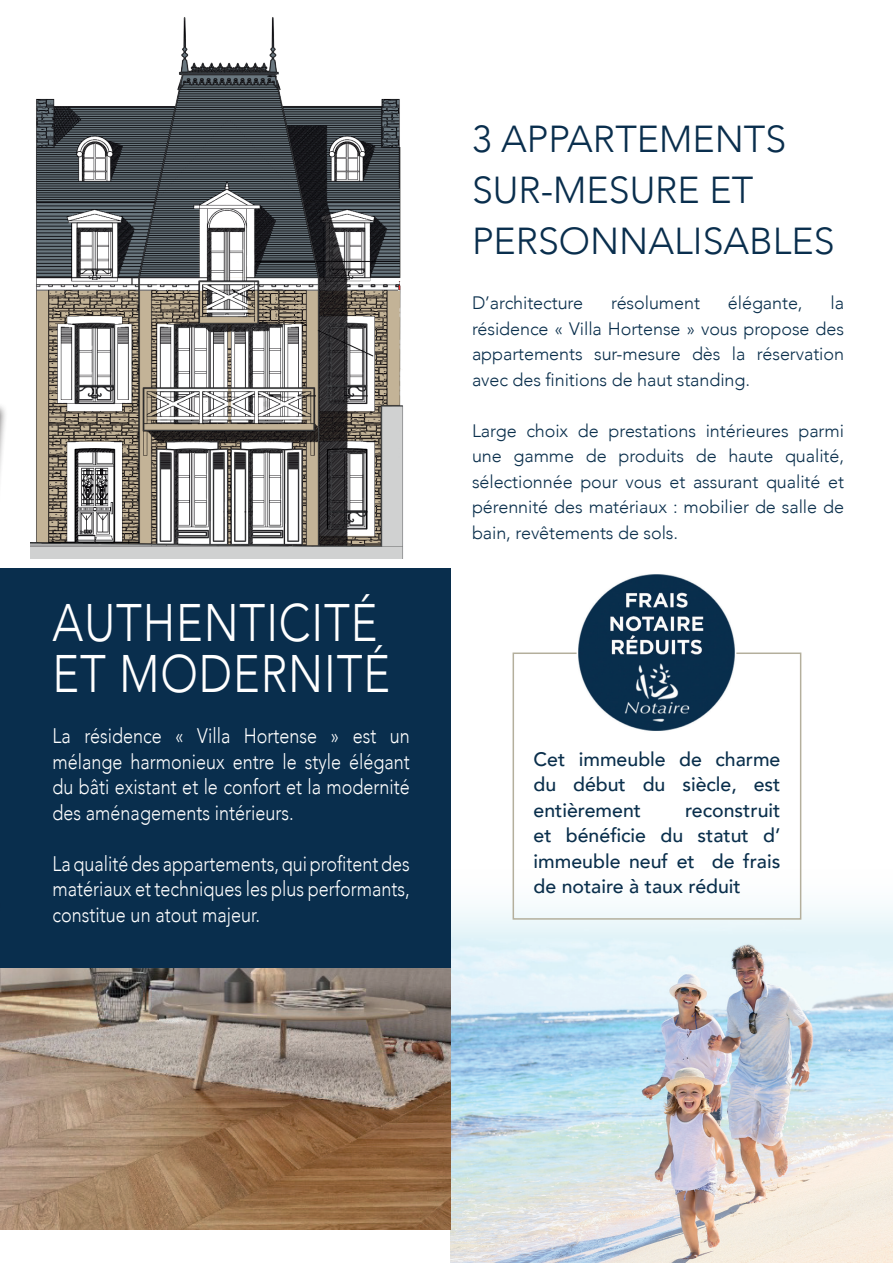
<style>
.page{position:relative;width:893px;height:1263px;background:#fff}
.page>*{position:absolute;margin:0;border:0;box-sizing:border-box;transform-origin:0 0}
.t1{font:300 52.65px/51px "Avenir";letter-spacing:.02em;color:#fff;scale:.85 1}
.t2{font:300 37.5px/51px "Avenir";color:#092e4d}
.t3{font:300 21px/25.5px "Avenir";color:#fff;text-align:justify;scale:.85 1}
.t4{font:500 19.5px/25.5px "Avenir";color:#0a2f4c;text-align:justify}
.t5{font:300 18px/25.5px "Avenir";letter-spacing:-.005em;color:#0a2f4c;text-align:justify}
</style>
<div class="page">
<img style="left:450px;top:865px;width:443px;height:398px">
<div style="left:0;top:568px;width:450px;height:623px;background:#092e4d"></div>
<img style="left:31px;top:17px;width:372px;height:541px">
<div style="left:0;top:372px;width:7px;height:334px;background:#231f20;opacity:.75"></div>
<hr style="left:0;top:616px;width:1px;height:328px;background:#092e4d">
<div style="left:513px;top:652px;width:288px;height:268px;border:2px solid #b4af9c"></div>
<img style="left:570px;top:574px;width:174px;height:157px">
<img style="left:0;top:969px;width:450px;height:261px">
<h1 class="t1" style="left:53px;top:598px;width:399px">AUTHENTICITÉ<br>ET MODERNITÉ</h1>
<p class="t3" style="left:53px;top:723px;width:422px">La résidence « Villa Hortense » est un mélange harmonieux entre le style élégant du bâti existant et le confort et la modernité des aménagements intérieurs.</p>
<p class="t3" style="left:53px;top:851px;width:422px">La qualité des appartements, qui profitent des matériaux et techniques les plus performants, constitue un atout majeur.</p>
<h2 class="t2" style="left:472px;top:114px;width:364px">3 APPARTEMENTS<br>SUR-MESURE ET<br>PERSONNALISABLES</h2>
<p class="t5" style="left:472px;top:290px;width:374px;text-indent:358px">la résidence « Villa Hortense » vous propose des appartements sur-mesure dès la réservation avec des finitions de haut standing.</p>
<p class="t5" style="left:472px;top:418px;width:374px">Large choix de prestations intérieures parmi une gamme de produits de haute qualité, sélectionnée pour vous et assurant qualité et pérennité des matériaux : mobilier de salle de bain, revêtements de sols.</p>
<p class="t5" style="left:472px;top:290px;width:113px">D’architecture</p>
<p class="t5" style="left:611px;top:290px;width:90px">résolument</p>
<p class="t5" style="left:728px;top:290px;width:76px">élégante,</p>
<p class="t4" style="left:533px;top:745px;width:248px">Cet immeuble de charme du début du siècle, est entièrement</p>
<p class="t4" style="left:533px;top:796px;width:248px;text-indent:152px">reconstruit et bénéficie du statut d’ immeuble neuf et de frais de notaire à taux réduit</p>
</div>
